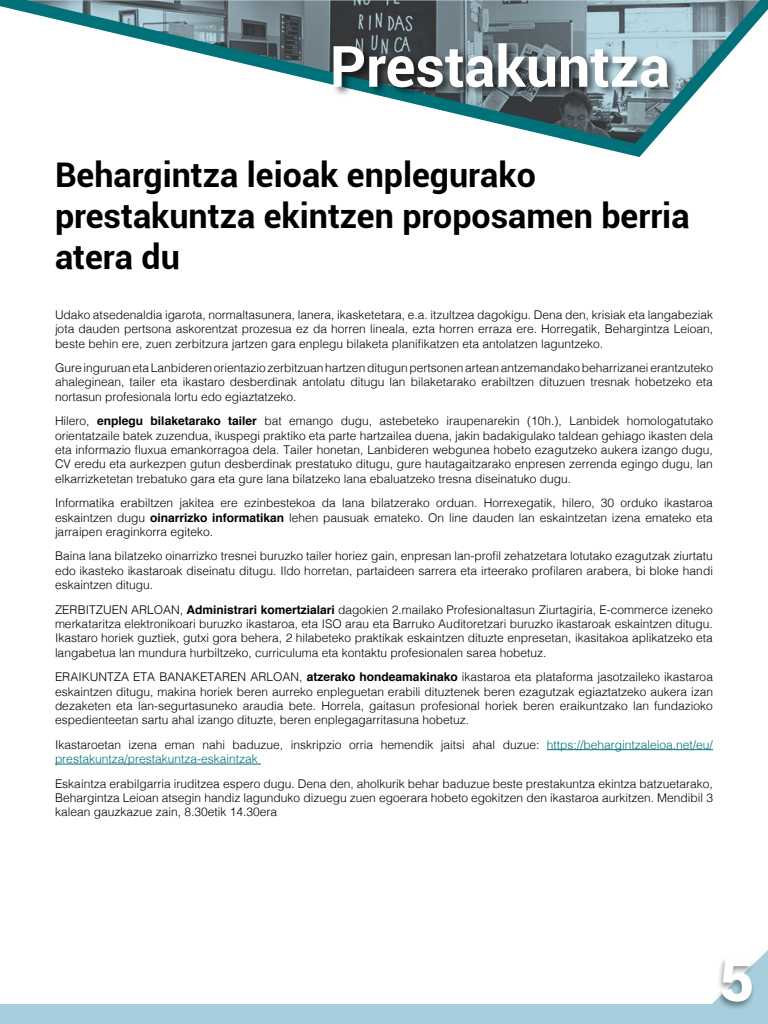
<style>
.page{position:relative;width:768px;height:1024px;background:#fff}
.page>*{position:absolute;margin:0;border:0;box-sizing:border-box;transform-origin:0 0}
.t1{font:900 60px "Roboto";color:#fff}
.t2{font:700 57px "Roboto";color:#fff}
.t3{font:700 34px/40.8px "Roboto";color:#000}
.t4{font:300 12px/14.4px "Helvetica";color:#000;text-align:justify}
.s1{font-weight:700}
.s2{color:#007179}
</style>
<div class="page">
<div style="left:0;top:1004px;width:768px;height:20px;background:#a6cedd"></div>
<svg style="left:712px;top:950px;width:56px;height:54px"></svg>
<div style="left:716px;top:957px;width:40px;height:54px;background:#000;opacity:.4"></div>
<svg style="left:0;top:0;width:768px;height:157px"></svg>
<hr style="left:547px;top:749px;width:166px;height:1px;background:#007179">
<hr style="left:55px;top:764px;width:206px;height:1px;background:#007179">
<div style="left:332px;top:40px;width:347px;height:58px;background:#000;opacity:.6"></div>
<h2 class="t2" style="left:330px;top:26px;width:341px">Prestakuntza</h2>
<h3 class="t3" style="left:55px;top:153px;width:636px">Behargintza leioak enplegurako prestakuntza ekintzen proposamen berria atera du</h3>
<p class="t4" style="left:55px;top:306px;width:660px">Udako atsedenaldia igarota, normaltasunera, lanera, ikasketetara, e.a. itzultzea dagokigu. Dena den, krisiak eta langabeziak jota dauden pertsona askorentzat prozesua ez da horren lineala, ezta horren erraza ere. Horregatik, Behargintza Leioan, beste behin ere, zuen zerbitzura jartzen gara enplegu bilaketa planifikatzen eta antolatzen laguntzeko.</p>
<p class="t4" style="left:55px;top:360px;width:660px">Gure inguruan eta Lanbideren orientazio zerbitzuan hartzen ditugun pertsonen artean antzemandako beharrizanei erantzuteko ahaleginean, tailer eta ikastaro desberdinak antolatu ditugu lan bilaketarako erabiltzen dituzuen tresnak hobetzeko eta nortasun profesionala lortu edo egiaztatzeko.</p>
<p class="t4" style="left:55px;top:413px;width:660px">Hilero, <span class="s1">enplegu bilaketarako tailer</span> bat emango dugu, astebeteko iraupenarekin (10h.), Lanbidek homologatutako orientatzaile batek zuzendua, ikuspegi praktiko eta parte hartzailea duena, jakin badakigulako taldean gehiago ikasten dela eta informazio fluxua emankorragoa dela. Tailer honetan, Lanbideren webgunea hobeto ezagutzeko aukera izango dugu, CV eredu eta aurkezpen gutun desberdinak prestatuko ditugu, gure hautagaitzarako enpresen zerrenda egingo dugu, lan elkarrizketetan trebatuko gara eta gure lana bilatzeko lana ebaluatzeko tresna diseinatuko dugu.</p>
<p class="t4" style="left:55px;top:495px;width:659px">Informatika erabiltzen jakitea ere ezinbestekoa da lana bilatzerako orduan. Horrexegatik, hilero, 30 orduko ikastaroa eskaintzen dugu <span class="s1">oinarrizko informatikan</span> lehen pausuak emateko. On line dauden lan eskaintzetan izena emateko eta jarraipen eraginkorra egiteko.</p>
<p class="t4" style="left:55px;top:548px;width:660px">Baina lana bilatzeko oinarrizko tresnei buruzko tailer horiez gain, enpresan lan-profil zehatzetara lotutako ezagutzak ziurtatu edo ikasteko ikastaroak diseinatu ditugu. Ildo horretan, partaideen sarrera eta irteerako profilaren arabera, bi bloke handi eskaintzen ditugu.</p>
<p class="t4" style="left:55px;top:601px;width:659px">ZERBITZUEN ARLOAN, <span class="s1">Administrari komertzialari</span> dagokien 2.mailako Profesionaltasun Ziurtagiria, E-commerce izeneko merkataritza elektronikoari buruzko ikastaroa, eta ISO arau eta Barruko Auditoretzari buruzko ikastaroak eskaintzen ditugu.<br>Ikastaro horiek guztiek, gutxi gora behera, 2 hilabeteko praktikak eskaintzen dituzte enpresetan, ikasitakoa aplikatzeko eta langabetua lan mundura hurbiltzeko, curriculuma eta kontaktu profesionalen sarea hobetuz.</p>
<p class="t4" style="left:55px;top:669px;width:660px">ERAIKUNTZA ETA BANAKETAREN ARLOAN, <span class="s1">atzerako hondeamakinako</span> ikastaroa eta plataforma jasotzaileko ikastaroa eskaintzen ditugu, makina horiek beren aurreko enpleguetan erabili dituztenek beren ezagutzak egiaztatzeko aukera izan dezaketen eta lan-segurtasuneko araudia bete. Horrela, gaitasun profesional horiek beren eraikuntzako lan fundazioko espedienteetan sartu ahal izango dituzte, beren enplegagarritasuna hobetuz.</p>
<p class="t4" style="left:55px;top:736px;width:659px">Ikastaroetan izena eman nahi baduzue, inskripzio orria hemendik jaitsi ahal duzue: <span class="s2">https://behargintzaleioa.net/eu/ prestakuntza/prestakuntza-eskaintzak</span></p>
<p class="t4" style="left:55px;top:775px;width:660px">Eskaintza erabilgarria iruditzea espero dugu. Dena den, aholkurik behar baduzue beste prestakuntza ekintza batzuetarako, Behargintza Leioan atsegin handiz lagunduko dizuegu zuen egoerara hobeto egokitzen den ikastaroa aurkitzen. Mendibil 3 kalean gauzkazue zain, 8.30etik 14.30era</p>
<h1 class="t1" style="left:719px;top:937px;width:36px">5</h1>
</div>
